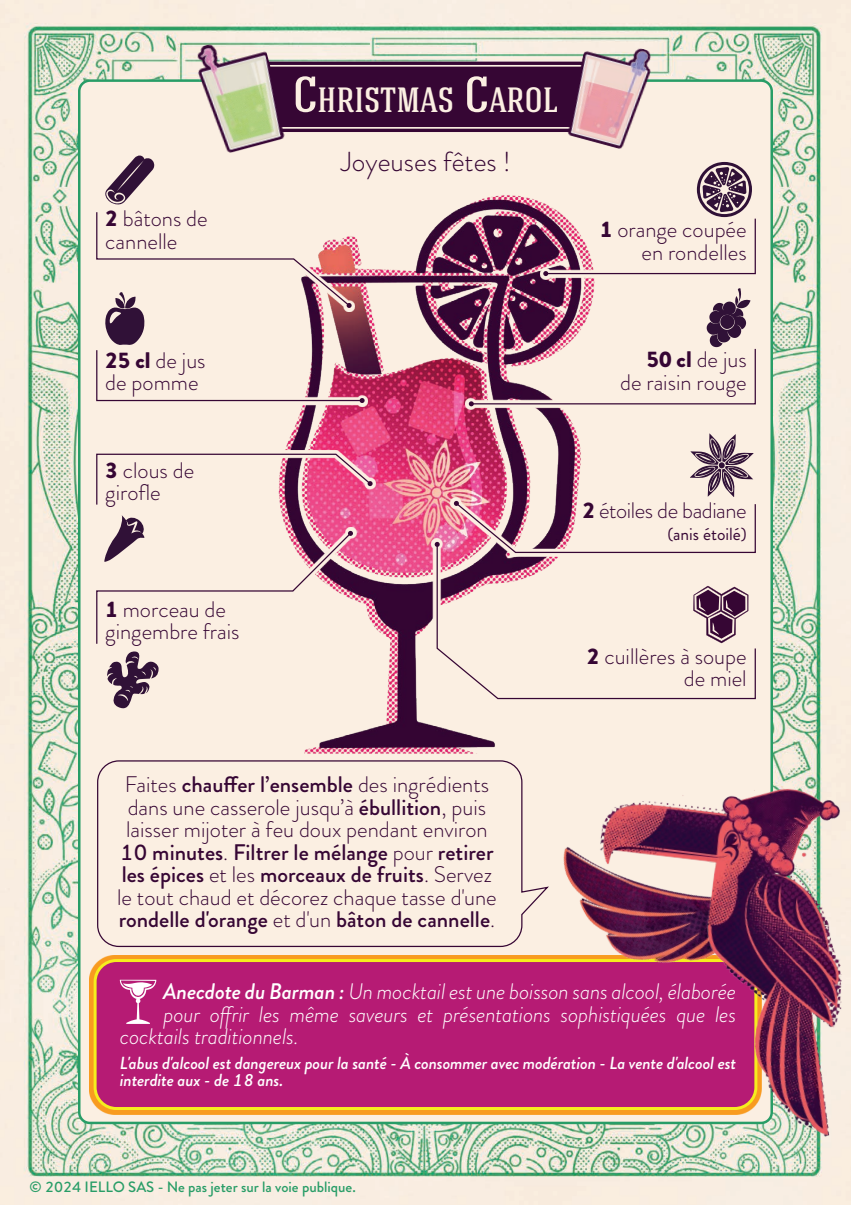
<style>
.page{position:relative;width:851px;height:1205px;background:#fff}
.page>*{position:absolute;margin:0;border:0;box-sizing:border-box;transform-origin:0 0}
.t1{font:500 35px "Hagin Caps";color:#fbefe2}
.t2{font:300 27.5px "Brandon Grotesque";color:#360634}
.t3{font:300 22.5px/22.5px "Brandon Grotesque";color:#360634}
.t4{font:italic 300 22.5px "Brandon Grotesque";letter-spacing:-.01em;color:#fff}
.t5{font:300 22.5px "Brandon Grotesque";letter-spacing:-.02em;color:#360634}
.t6{font:italic 500 17.5px/17.5px "Brandon Grotesque";letter-spacing:-.01em;color:#fff}
.t7{font:17.5px "Brandon Grotesque";color:#360634}
.t8{font:500 15px "Brandon Grotesque";color:#289d67}
.s1{font-size:50px}
.s2{font-weight:900}
.s3{font-weight:500}
</style>
<div class="page">
<img style="left:0;top:0;width:850px;height:1205px">
<div style="left:79px;top:81px;width:692px;height:1042px;background:#fbefe2;border-radius:11px"></div>
<div style="left:259px;top:62px;width:331px;height:70px;background:#360634;border-radius:11px"></div>
<div style="left:254px;top:57px;width:341px;height:80px;border:2px solid #fbefe2;border-radius:15px"></div>
<div style="left:262px;top:65px;width:325px;height:64px;border:2px solid #fbefe2;border-radius:6px"></div>
<img style="left:562px;top:36px;width:94px;height:113px">
<img style="left:280px;top:195px;width:315px;height:559px">
<svg style="left:539px;top:215px;width:56px;height:65px"></svg>
<svg style="left:465px;top:345px;width:130px;height:65px"></svg>
<svg style="left:280px;top:347px;width:88px;height:60px"></svg>
<svg style="left:280px;top:450px;width:96px;height:58px"></svg>
<svg style="left:96px;top:453px;width:276px;height:53px"></svg>
<div style="left:431px;top:538px;width:328px;height:164px;background:#fbefe2"></div>
<svg style="left:436px;top:543px;width:320px;height:157px"></svg>
<svg style="left:434px;top:542px;width:5px;height:5px"></svg>
<svg style="left:97px;top:760px;width:450px;height:187px"></svg>
<div style="left:89px;top:955px;width:672px;height:159px;background:#f89b20"></div>
<div style="left:95px;top:960px;width:660px;height:148px;background:#b61b74;border-radius:21px"></div>
<div style="left:94px;top:959px;width:663px;height:151px;border:3px solid #f5ed1e;border-radius:21px"></div>
<svg style="left:120px;top:980px;width:36px;height:44px"></svg>
<svg style="left:691px;top:581px;width:60px;height:65px"></svg>
<img style="left:547px;top:764px;width:303px;height:385px">
<svg style="left:280px;top:527px;width:76px;height:120px"></svg>
<svg style="left:107px;top:651px;width:51px;height:58px"></svg>
<svg style="left:454px;top:433px;width:302px;height:121px"></svg>
<svg style="left:543px;top:162px;width:213px;height:114px"></svg>
<svg style="left:468px;top:288px;width:288px;height:118px"></svg>
<svg style="left:96px;top:514px;width:257px;height:131px"></svg>
<svg style="left:95px;top:30px;width:269px;height:373px"></svg>
<h1 class="t1" style="left:292px;top:77px;width:267px"><span class="s1">C</span>HRISTMAS <span class="s1">C</span>AROL</h1>
<p class="t3" style="left:105px;top:207px;width:104px"><span class="s2">2</span> bâtons de cannelle</p>
<p class="t2" style="left:341px;top:143px;width:171px">Joyeuses fêtes !</p>
<p class="t3" style="left:599px;top:219px;width:148px;text-align:right"><span class="s2">1</span> orange coupée en rondelles</p>
<p class="t3" style="left:105px;top:349px;width:102px"><span class="s2">25 cl</span> de jus de pomme</p>
<p class="t3" style="left:620px;top:348px;width:128px;text-align:right"><span class="s2">50 cl</span> de jus de raisin rouge</p>
<p class="t3" style="left:105px;top:459px;width:90px"><span class="s2">3</span> clous de girofle</p>
<p class="t3" style="left:105px;top:598px;width:136px"><span class="s2">1</span> morceau de gingembre frais</p>
<p class="t3" style="left:117px;top:773px;width:381px;text-align:center">Faites <span class="s3">chauffer l’ensemble</span> des ingrédients dans une casserole jusqu’à <span class="s3">ébullition</span>, puis laisser mijoter à feu doux pendant environ <span class="s3">10 minutes</span>. <span class="s3">Filtrer le mélange</span> pour <span class="s3">retirer les épices</span> et les <span class="s3">morceaux de fruits</span>. Servez le tout chaud et décorez chaque tasse d'une <span class="s3">rondelle d'orange</span> et d'un <span class="s3">bâton de cannelle</span>.</p>
<p class="t5" style="left:582px;top:494px;width:165px"><span class="s2">2</span> étoiles de badiane</p>
<p class="t7" style="left:667px;top:522px;width:81px">(anis étoilé)</p>
<p class="t3" style="left:586px;top:645px;width:161px;text-align:right"><span class="s2">2</span> cuillères à soupe de miel</p>
<p class="t4" style="left:163px;top:976px;width:574px"><span class="s3">Anecdote du Barman :</span> Un mocktail est une boisson sans alcool, élaborée</p>
<p class="t4" style="left:163px;top:998px;width:574px">pour offrir les même saveurs et présentations sophistiquées que les</p>
<p class="t4" style="left:120px;top:1021px;width:180px">cocktails traditionnels.</p>
<p class="t6" style="left:120px;top:1054px;width:617px">L'abus d'alcool est dangereux pour la santé - À consommer avec modération - La vente d'alcool est interdite aux - de 18 ans.</p>
<p class="t8" style="left:30px;top:1176px;width:328px">© 2024 IELLO SAS - Ne pas jeter sur la voie publique.</p>
</div>
